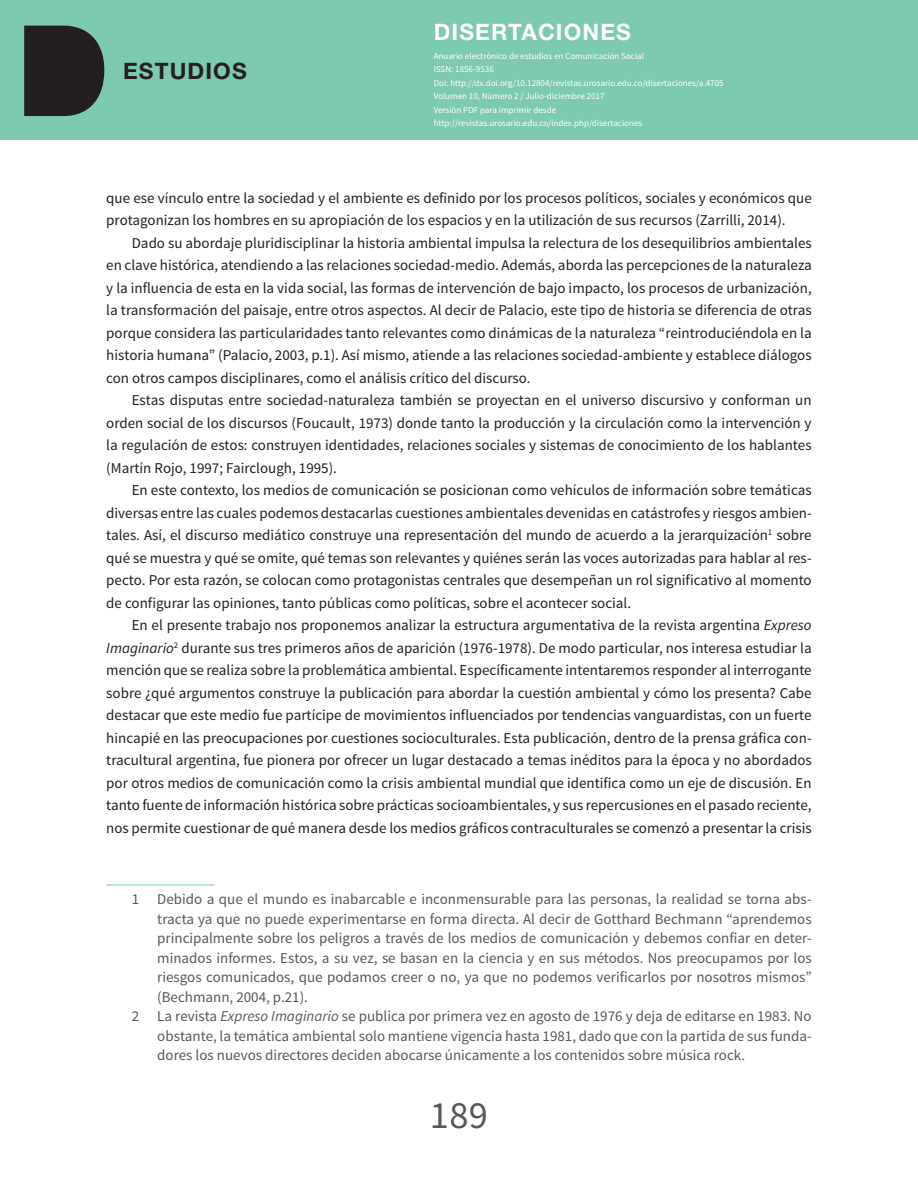
<style>
.page{position:relative;width:918px;height:1188px;background:#fff}
.page>*{position:absolute;margin:0;border:0;box-sizing:border-box;transform-origin:0 0}
.t1{font:38.4px "Source Sans Pro";color:#57585a}
.t2{font:700 22.65px "Helvetica Neue LT Std";letter-spacing:.05em;color:#fff}
.t3{font:700 22.65px "Helvetica Neue LT Std";letter-spacing:.05em;color:#231f20}
.p2{font:15px/22.5px "Source Sans Pro";color:#231f20;text-align:justify}
.nota_al_pie{font:15px/19.5px "Source Sans Pro";color:#57585a;text-align:justify}
.p1{font:15px/22.5px "Source Sans Pro";color:#231f20}
.t4{font:9px/13.5px "Source Sans Pro";color:#fff}
.s1{font-style:inherit}
.s2{font-style:italic}
</style>
<div class="page">
<div style="left:0;top:0;width:918px;height:139px;background:#7dcaae"></div>
<svg style="left:24px;top:26px;width:80px;height:90px;background:#2b2e2d"></svg>
<hr style="left:106px;top:885px;width:108px;height:1px;background:#7dcaae">
<h2 class="t3" style="left:123px;top:57px;width:125px">ESTUDIOS</h2>
<h2 class="t2" style="left:434px;top:18px;width:199px">DISERTACIONES</h2>
<p class="t4" style="left:434px;top:49px;width:292px">Anuario electrónico de estudios en Comunicación Social<br><span class="s1">ISSN</span>: 1856-9536<br>Doi: http://dx.doi.org/10.12804/revistas.urosario.edu.co/disertaciones/a.4705<br>Volumen 10, Número 2 / Julio-diciembre 2017<br>Versión <span class="s1">PDF</span> para imprimir desde http://revistas.urosario.edu.co/index.php/disertaciones</p>
<p class="p1" style="left:106px;top:187px;width:707px">que ese vínculo entre la sociedad y el ambiente es definido por los procesos políticos, sociales y económicos que protagonizan los hombres en su apropiación de los espacios y en la utilización de sus recursos (Zarrilli, 2014).</p>
<p class="p2" style="left:106px;top:232px;width:707px;text-indent:26px">Dado su abordaje pluridisciplinar la historia ambiental impulsa la relectura de los desequilibrios ambientales en clave histórica, atendiendo a las relaciones sociedad-medio. Además, aborda las percepciones de la naturaleza y la influencia de esta en la vida social, las formas de intervención de bajo impacto, los procesos de urbanización, la transformación del paisaje, entre otros aspectos. Al decir de Palacio, este tipo de historia se diferencia de otras porque considera las particularidades tanto relevantes como dinámicas de la naturaleza “reintroduciéndola en la historia humana” (Palacio, 2003, p.1). Así mismo, atiende a las relaciones sociedad-ambiente y establece diálogos con otros campos disciplinares, como el análisis crítico del discurso.</p>
<p class="p2" style="left:106px;top:389px;width:707px;text-indent:26px">Estas disputas entre sociedad-naturaleza también se proyectan en el universo discursivo y conforman un orden social de los discursos (Foucault, 1973) donde tanto la producción y la circulación como la intervención y la regulación de estos: construyen identidades, relaciones sociales y sistemas de conocimiento de los hablantes (Martín Rojo, 1997; Fairclough, 1995).</p>
<p class="p2" style="left:106px;top:479px;width:707px;text-indent:26px">En este contexto, los medios de comunicación se posicionan como vehículos de información sobre temáticas diversas entre las cuales podemos destacarlas cuestiones ambientales devenidas en catástrofes y riesgos ambien&shy;tales. Así, el discurso mediático construye una representación del mundo de acuerdo a la jerarquización<sup>1</sup> sobre qué se muestra y qué se omite, qué temas son relevantes y quiénes serán las voces autorizadas para hablar al res&shy;pecto. Por esta razón, se colocan como protagonistas centrales que desempeñan un rol significativo al momento de configurar las opiniones, tanto públicas como políticas, sobre el acontecer social.</p>
<p class="p2" style="left:106px;top:614px;width:707px;text-indent:26px">En el presente trabajo nos proponemos analizar la estructura argumentativa de la revista argentina <span class="s2">Expreso Imaginario</span><sup>2</sup> durante sus tres primeros años de aparición (1976-1978). De modo particular, nos interesa estudiar la mención que se realiza sobre la problemática ambiental. Específicamente intentaremos responder al interrogante sobre ¿qué argumentos construye la publicación para abordar la cuestión ambiental y cómo los presenta? Cabe destacar que este medio fue partícipe de movimientos influenciados por tendencias vanguardistas, con un fuerte hincapié en las preocupaciones por cuestiones socioculturales. Esta publicación, dentro de la prensa gráfica con&shy;tracultural argentina, fue pionera por ofrecer un lugar destacado a temas inéditos para la época y no abordados por otros medios de comunicación como la crisis ambiental mundial que identifica como un eje de discusión. En tanto fuente de información histórica sobre prácticas socioambientales, y sus repercusiones en el pasado reciente, nos permite cuestionar de qué manera desde los medios gráficos contraculturales se comenzó a presentar la crisis</p>
<p class="nota_al_pie" style="left:157px;top:890px;width:656px;text-indent:-26px">1 Debido a que el mundo es inabarcable e inconmensurable para las personas, la realidad se torna abs&shy;tracta ya que no puede experimentarse en forma directa. Al decir de Gotthard Bechmann “aprendemos principalmente sobre los peligros a través de los medios de comunicación y debemos confiar en deter&shy;minados informes. Estos, a su vez, se basan en la ciencia y en sus métodos. Nos preocupamos por los riesgos comunicados, que podamos creer o no, ya que no podemos verificarlos por nosotros mismos” (Bechmann, 2004, p.21).</p>
<p class="nota_al_pie" style="left:157px;top:1007px;width:656px;text-indent:-26px">2 La revista <span class="s2">Expreso Imaginario</span> se publica por primera vez en agosto de 1976 y deja de editarse en 1983. No obstante, la temática ambiental solo mantiene vigencia hasta 1981, dado que con la partida de sus funda&shy;dores los nuevos directores deciden abocarse únicamente a los contenidos sobre música rock.</p>
<h1 class="t1" style="left:430px;top:1092px;width:60px">189</h1>
</div>
